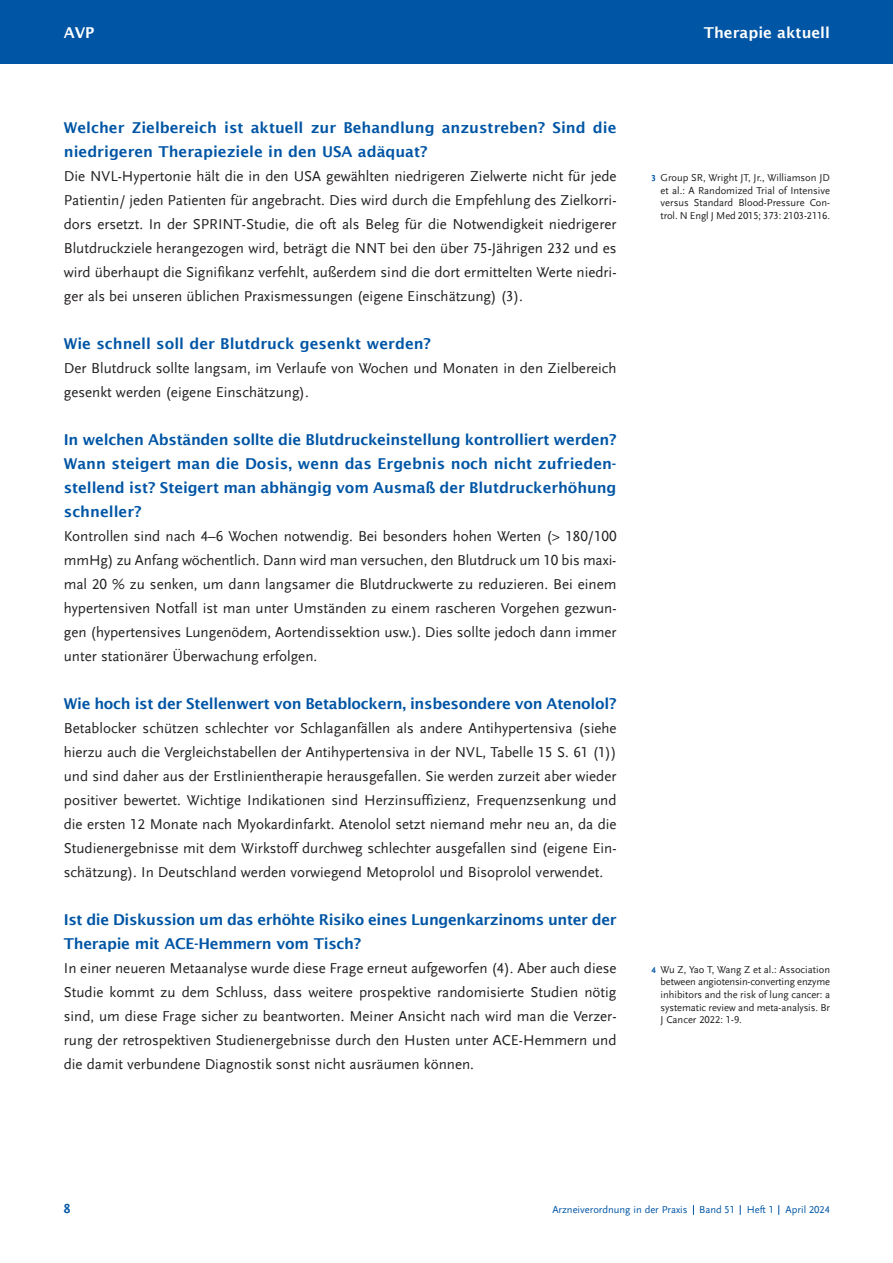
<style>
.page{position:relative;width:893px;height:1263px;background:#fff}
.page>*{position:absolute;margin:0;border:0;box-sizing:border-box;transform-origin:0 0}
.t1{font:15px/24px "Scala Sans LF";color:#231f20;text-align:justify}
.t2{font:600 15px/24px "Lucida Sans";letter-spacing:-.005em;color:#0155a5}
.t3{font:600 15px/24px "Lucida Sans";letter-spacing:-.025em;color:#0155a5}
.t4{font:600 15px "Lucida Sans";color:#fff}
.t5{font:700 13.5px "Scala Sans LF";color:#0155a5}
.t6{font:10.5px/12.6px "Scala Sans LF";letter-spacing:-.005em;color:#231f20;text-align:justify}
.t7{font:10.5px "Scala Sans LF";color:#0155a5}
.s1{font-weight:700;font-size:9px;color:#0155a5}
</style>
<div class="page">
<div style="left:0;top:0;width:893px;height:64px;background:#0155a5"></div>
<p class="t4" style="left:64px;top:23px;width:32px">AVP</p>
<p class="t2" style="left:64px;top:115px;width:554px">Welcher Zielbereich ist aktuell zur Behandlung anzustreben? Sind die nie dri geren Therapieziele in den USA adäquat?</p>
<p class="t1" style="left:64px;top:165px;width:554px">Die NVL-Hypertonie hält die in den USA gewählten niedrigeren Zielwerte nicht für jede Patientin/ jeden Patienten für angebracht. Dies wird durch die Empfehlung des Zielkorri - dors ersetzt. In der SPRINT-Studie, die oft als Beleg für die Notwendigkeit niedrigerer Blutdruckziele herangezogen wird, beträgt die NNT bei den über 75-Jährigen 232 und es wird überhaupt die Signifikanz verfehlt, außerdem sind die dort ermittelten Werte niedri&shy;ger als bei unseren üblichen Praxismessungen (eigene Einschätzung) (3).</p>
<p class="t2" style="left:64px;top:331px;width:369px">Wie schnell soll der Blutdruck gesenkt werden?</p>
<p class="t1" style="left:64px;top:357px;width:554px">Der Blutdruck sollte langsam, im Verlaufe von Wochen und Monaten in den Zielbereich gesenkt werden (eigene Einschätzung).</p>
<p class="t2" style="left:64px;top:427px;width:554px;text-align:justify">In welchen Abständen sollte die Blutdruckeinstellung kontrolliert werden?<br>Wann steigert man die Dosis, wenn das Ergebnis noch nicht zufrieden&shy;stellend ist? Steigert man abhängig vom Ausmaß der Blutdruck er hö hung schneller?</p>
<p class="t1" style="left:64px;top:525px;width:554px">Kontrollen sind nach 4–6 Wochen notwendig. Bei besonders hohen Werten (&gt; 180/100 mmHg) zu Anfang wöchentlich. Dann wird man versuchen, den Blutdruck um 10 bis maxi&shy;mal 20 % zu senken, um dann langsamer die Blutdruckwerte zu reduzieren. Bei einem hypertensiven Notfall ist man unter Umständen zu einem rascheren Vorgehen gezwun&shy;gen (hypertensives Lungenödem, Aortendissektion usw.). Dies sollte jedoch dann immer unter stationärer Überwachung erfolgen.</p>
<p class="t2" style="left:64px;top:691px;width:554px">Wie hoch ist der Stellenwert von Betablockern, insbesondere von Ate nolol?</p>
<p class="t1" style="left:64px;top:717px;width:554px">Betablocker schützen schlechter vor Schlaganfällen als andere Antihypertensiva (siehe hier zu auch die Vergleichstabellen der Antihypertensiva in der NVL, Tabelle 15 S. 61 (1)) und sind daher aus der Erstlinientherapie herausgefallen. Sie werden zurzeit aber wieder positiver bewertet. Wichtige Indikationen sind Herzinsuffizienz, Frequenzsenkung und die ersten 12 Monate nach Myokardinfarkt. Atenolol setzt niemand mehr neu an, da die Studienergebnisse mit dem Wirkstoff durchweg schlechter ausgefallen sind (eigene Ein - schätzung). In Deutschland werden vorwiegend Metoprolol und Bisoprolol verwendet.</p>
<p class="t3" style="left:64px;top:907px;width:554px">Ist die Diskussion um das erhöhte Risiko eines Lungenkarzinoms unter der<br>Therapie mit ACE-Hemmern vom Tisch?</p>
<p class="t1" style="left:64px;top:957px;width:554px">In einer neueren Metaanalyse wurde diese Frage erneut aufgeworfen (4). Aber auch diese Studie kommt zu dem Schluss, dass weitere prospektive randomisierte Studien nötig sind, um diese Frage sicher zu beantworten. Meiner Ansicht nach wird man die Verzer - rung der retrospektiven Studienergebnisse durch den Husten unter ACE-Hemmern und die damit verbundene Diagnostik sonst nicht ausräumen können.</p>
<p class="t4" style="left:704px;top:23px;width:128px">Therapie aktuell</p>
<p class="t6" style="left:661px;top:172px;width:171px;text-indent:-9px"><span class="s1">3</span> Group SR, Wright JT, Jr., Williamson JD et al.: A Randomized Trial of Intensive versus Standard Blood-Pressure Con&shy;trol. N Engl J Med 2015; 373: 2103-2116.</p>
<p class="t6" style="left:661px;top:963px;width:171px;text-indent:-9px"><span class="s1">4</span> Wu Z, Yao T, Wang Z et al.: Association between angiotensin-converting enzyme inhibitors and the risk of lung cancer: a systematic review and meta-analysis. Br J Cancer 2022: 1-9.</p>
<p class="t5" style="left:64px;top:1202px;width:8px">8</p>
<p class="t7" style="left:552px;top:1204px;width:279px">Arzneiverordnung in der Praxis Band 51 Heft 1 April 2024</p>
</div>
